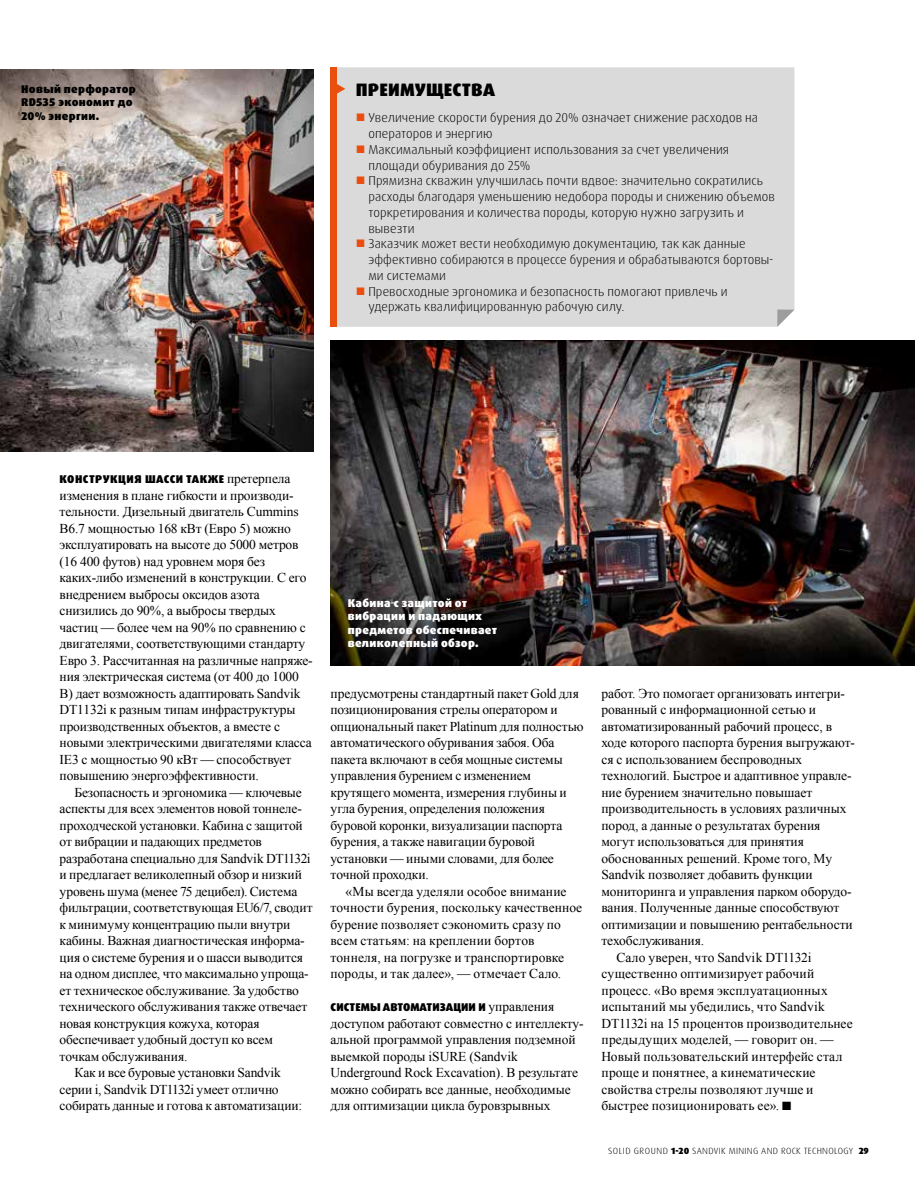
<style>
.page{position:relative;width:915px;height:1191px;background:#fff}
.page>*{position:absolute;margin:0;border:0;box-sizing:border-box;transform-origin:0 0}
.t1{font:900 18px "Dax Pro";letter-spacing:.01em;color:#000}
.t2{font:13.5px/16.5px "Times New Roman WGL";letter-spacing:-.005em;color:#000}
.t3{font:13.5px "Times New Roman WGL";letter-spacing:.015em;color:#000}
.t4{font:300 12.9px/15.8px "Dax Pro";letter-spacing:.005em;color:#000}
.t5{font:900 11.25px/13.5px "Dax Pro";letter-spacing:.02em;color:#000}
.t6{font:900 11.25px/13.5px "Dax Pro";letter-spacing:.025em;color:#fff}
.t7{font:900 11.25px "Dax Pro";letter-spacing:.04em;color:#000}
.t8{font:300 9px "Dax Pro";letter-spacing:.035em;color:#000}
.s1{color:#e94e0f}
.s2{font-family:"Times New Roman WGL";font-weight:400;font-size:13.5px}
.s3{font-weight:900}
</style>
<div class="page">
<div style="left:337px;top:67px;width:457px;height:260px;background:#dadada"></div>
<svg style="left:337px;top:84px;width:8px;height:10px"></svg>
<svg style="left:777px;top:309px;width:17px;height:18px"></svg>
<div style="left:330px;top:67px;width:7px;height:260px;background:#e9500e"></div>
<img style="left:0;top:69px;width:313px;height:383px">
<img style="left:330px;top:341px;width:584px;height:324px">
<p class="t5" style="left:21px;top:82px;width:116px">Новый перфоратор<br>RD535 экономит до<br>20% энергии.</p>
<h1 class="t1" style="left:356px;top:78px;width:140px">ПРЕИМУЩЕСТВА</h1>
<p class="t4" style="left:368px;top:110px;width:391px;text-indent:-13px"><span class="s1">■</span> Увеличение скорости бурения до 20% означает снижение расходов на операторов и энергию</p>
<p class="t4" style="left:368px;top:141px;width:362px;text-indent:-13px"><span class="s1">■</span> Максимальный коэффициент использования за счет увеличения площади обуривания до 25%</p>
<p class="t4" style="left:368px;top:173px;width:408px;text-indent:-13px"><span class="s1">■</span> Прямизна скважин улучшилась почти вдвое: значительно сократились расходы благодаря уменьшению недобора породы и снижению объемов торкретирования и количества породы, которую нужно загрузить и вывезти</p>
<p class="t4" style="left:368px;top:236px;width:406px;text-indent:-13px"><span class="s1">■</span> Заказчик может вести необходимую документацию, так как данные эффективно собираются в процессе бурения и обрабатываются бортовы&shy;ми системами</p>
<p class="t4" style="left:368px;top:283px;width:360px;text-indent:-13px"><span class="s1">■</span> Превосходные эргономика и безопасность помогают привлечь и удержать квалифицированную рабочую силу.</p>
<p class="t7" style="left:60px;top:472px;width:232px">КОНСТРУКЦИЯ ШАССИ ТАКЖЕ <span class="s2">претерпела</span></p>
<p class="t2" style="left:60px;top:487px;width:255px">изменения в плане гибкости и производи&shy;тельности. Дизельный двигатель Cummins B6.7 мощностью 168 кВт (Евро 5) можно эксплуатировать на высоте до 5000 метров (16 400 футов) над уровнем моря без каких-либо изменений в конструкции. С его внедрением выбросы оксидов азота снизились до 90%, а выбросы твердых частиц — более чем на 90% по сравнению с двигателями, соответствующими стандарту Евро 3. Рассчитанная на различные напряже&shy;ния электрическая система (от 400 до 1000<br>В) дает возможность адаптировать Sandvik DT1132i к разным типам инфраструктуры производственных объектов, а вместе с новыми электрическими двигателями класса IE3 с мощностью 90 кВт — способствует повышению энергоэффективности.</p>
<p class="t2" style="left:74px;top:783px;width:229px">Безопасность и эргономика — ключевые</p>
<p class="t2" style="left:60px;top:800px;width:244px">аспекты для всех элементов новой тоннеле-</p>
<p class="t2" style="left:60px;top:816px;width:244px">проходческой установки. Кабина с защитой</p>
<p class="t2" style="left:60px;top:833px;width:204px">от вибрации и падающих предметов</p>
<p class="t2" style="left:60px;top:849px;width:252px">разработана специально для Sandvik DT1132i</p>
<p class="t2" style="left:60px;top:866px;width:244px">и предлагает великолепный обзор и низкий</p>
<p class="t2" style="left:60px;top:882px;width:239px">уровень шума (менее 75 децибел). Система</p>
<p class="t2" style="left:60px;top:899px;width:254px">фильтрации, соответствующая EU6/7, сводит</p>
<p class="t2" style="left:60px;top:915px;width:232px">к минимуму концентрацию пыли внутри</p>
<p class="t2" style="left:60px;top:932px;width:247px">кабины. Важная диагностическая информа-</p>
<p class="t2" style="left:60px;top:948px;width:245px">ция о системе бурения и о шасси выводится</p>
<p class="t2" style="left:60px;top:965px;width:250px">на одном дисплее, что максимально упроща-</p>
<p class="t2" style="left:60px;top:981px;width:241px">ет техническое обслуживание. За удобство</p>
<p class="t2" style="left:60px;top:998px;width:249px">технического обслуживания также отвечает</p>
<p class="t2" style="left:60px;top:1014px;width:202px">новая конструкция кожуха, которая</p>
<p class="t2" style="left:60px;top:1031px;width:215px">обеспечивает удобный доступ ко всем</p>
<p class="t2" style="left:60px;top:1047px;width:129px">точкам обслуживания.</p>
<p class="t2" style="left:74px;top:1064px;width:208px">Как и все буровые установки Sandvik</p>
<p class="t2" style="left:60px;top:1080px;width:220px">серии i, Sandvik DT1132i умеет отлично</p>
<p class="t2" style="left:60px;top:1097px;width:244px">собирать данные и готова к автоматизации:</p>
<p class="t6" style="left:348px;top:596px;width:151px">Кабина с защитой от вибрации и падающих предметов обеспечивает великолепный обзор.</p>
<p class="t2" style="left:330px;top:684px;width:254px">предусмотрены стандартный пакет Gold для позиционирования стрелы оператором и опциональный пакет Platinum для полностью автоматического обуривания забоя. Оба пакета включают в себя мощные системы управления бурением с изменением крутящего момента, измерения глубины и угла бурения, определения положения буровой коронки, визуализации паспорта бурения, а также навигации буровой установки — иными словами, для более точной проходки.</p>
<p class="t2" style="left:330px;top:882px;width:253px;text-indent:15px">«Мы всегда уделяли особое внимание точности бурения, поскольку качественное бурение позволяет сэкономить сразу по всем статьям: на креплении бортов тоннеля, на погрузке и транспортировке породы, и так далее», — отмечает Сало.</p>
<p class="t5" style="left:330px;top:1000px;width:225px">СИСТЕМЫ АВТОМАТИЗАЦИИ И <span class="s2">управления</span></p>
<p class="t2" style="left:330px;top:1015px;width:254px">доступом работают совместно с интеллекту&shy;альной программой управления подземной выемкой породы iSURE (Sandvik Underground Rock Excavation). В результате можно собирать все данные, необходимые для оптимизации цикла буровзрывных</p>
<p class="t2" style="left:601px;top:685px;width:245px">работ. Это помогает организовать интегри-</p>
<p class="t2" style="left:601px;top:701px;width:216px">рованный с информационной сетью и</p>
<p class="t2" style="left:601px;top:718px;width:232px">автоматизированный рабочий процесс, в</p>
<p class="t2" style="left:601px;top:734px;width:255px">ходе которого паспорта бурения выгружают-</p>
<p class="t2" style="left:601px;top:751px;width:202px">ся с использованием беспроводных</p>
<p class="t2" style="left:601px;top:767px;width:251px">технологий. Быстрое и адаптивное управле-</p>
<p class="t2" style="left:601px;top:784px;width:212px">ние бурением значительно повышает</p>
<p class="t2" style="left:601px;top:800px;width:246px">производительность в условиях различных</p>
<p class="t2" style="left:601px;top:817px;width:220px">пород, а данные о результатах бурения</p>
<p class="t2" style="left:601px;top:833px;width:204px">могут использоваться для принятия</p>
<p class="t2" style="left:601px;top:849px;width:232px">обоснованных решений. Кроме того, My</p>
<p class="t2" style="left:601px;top:866px;width:212px">Sandvik позволяет добавить функции</p>
<p class="t2" style="left:601px;top:882px;width:251px">мониторинга и управления парком оборудо-</p>
<p class="t2" style="left:601px;top:899px;width:239px">вания. Полученные данные способствуют</p>
<p class="t2" style="left:601px;top:915px;width:253px">оптимизации и повышению рентабельности</p>
<p class="t2" style="left:601px;top:932px;width:104px">техобслуживания.</p>
<p class="t2" style="left:616px;top:948px;width:196px">Сало уверен, что Sandvik DT1132i</p>
<p class="t2" style="left:601px;top:965px;width:214px">существенно оптимизирует рабочий</p>
<p class="t2" style="left:601px;top:981px;width:228px">процесс. «Во время эксплуатационных</p>
<p class="t3" style="left:601px;top:997px;width:225px">испытаний мы убедились, что Sandvik</p>
<p class="t2" style="left:601px;top:1014px;width:253px">DT1132i на 15 процентов производительнее</p>
<p class="t2" style="left:601px;top:1031px;width:234px">предыдущих моделей, — говорит он. —</p>
<p class="t2" style="left:601px;top:1047px;width:242px">Новый пользовательский интерфейс стал</p>
<p class="t2" style="left:601px;top:1064px;width:215px">проще и понятнее, а кинематические</p>
<p class="t2" style="left:601px;top:1080px;width:213px">свойства стрелы позволяют лучше и</p>
<p class="t2" style="left:601px;top:1097px;width:191px">быстрее позиционировать ее». ■</p>
<p class="t8" style="left:607px;top:1145px;width:262px">SOLID GROUND <span class="s3">1-20</span> SANDVIK MINING AND ROCK TECHNOLOGY <span class="s3">29</span></p>
</div>
